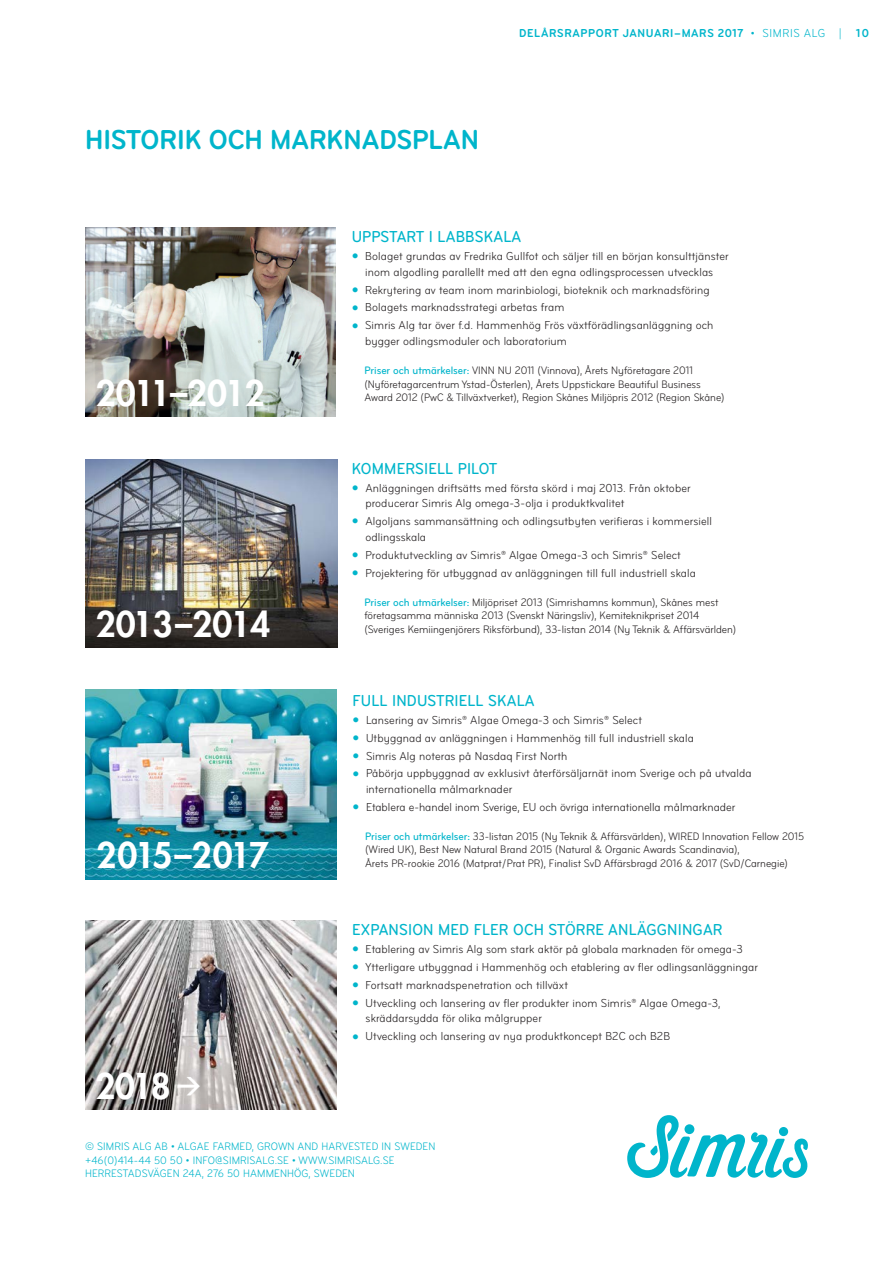
<style>
.page{position:relative;width:893px;height:1263px;background:#fff}
.page>*{position:absolute;margin:0;border:0;box-sizing:border-box;transform-origin:0 0}
.Mellanrubrik_19_21_v{font:800 34.5px "Futura Std";letter-spacing:-.03em;color:#fff}
.Mellanrubrik_19_21_v-2{font:800 34.5px "Futura Std";color:#fff}
.Mellanrubrik_19_21_v-3{font:700 condensed 28.5px "Bryant";color:#00b5cb}
.Mellanrubrik_11_12{font:500 condensed 16.5px "Bryant";letter-spacing:.01em;color:#00b5cb}
.t1{font:condensed 12px/15.8px "Bryant";letter-spacing:.01em;color:#231f20}
.t2{font:700 condensed 12px "Bryant";letter-spacing:.055em;color:#00b5cb}
.faktatext_bildtext{font:condensed 11.25px/13.5px "Bryant";color:#231f20}
.brödtext_9_5_13{font:condensed 11.25px "Bryant";letter-spacing:.01em;color:#00b5cb}
.s1{font-weight:400}
.s2{font-weight:700;font-size:19.5px;color:#00b5cb}
.s3{font-weight:500;color:#00b5cb}
</style>
<div class="page">
<svg style="left:627px;top:1115px;width:181px;height:63px"></svg>
<img style="left:85px;top:227px;width:250px;height:190px">
<img style="left:85px;top:459px;width:252px;height:188px">
<img style="left:85px;top:920px;width:252px;height:189px">
<img style="left:85px;top:690px;width:252px;height:189px">
<p class="Mellanrubrik_19_21_v-3" style="left:85px;top:122px;width:395px">HISTORIK OCH MARKNADSPLAN</p>
<p class="t2" style="left:519px;top:25px;width:352px">DELÅRSRAPPORT JANUARI–MARS 2017 <span class="s1">• SIMRIS ALG |</span> 10</p>
<p class="Mellanrubrik_19_21_v" style="left:96px;top:372px;width:170px">2011–2012</p>
<p class="Mellanrubrik_19_21_v-2" style="left:96px;top:602px;width:176px">2013–2014</p>
<p class="Mellanrubrik_19_21_v" style="left:97px;top:833px;width:174px">2015–2017</p>
<p class="Mellanrubrik_19_21_v" style="left:95px;top:1064px;width:107px">2018 <sup>&gt;</sup></p>
<p class="Mellanrubrik_11_12" style="left:352px;top:227px;width:171px">UPPSTART I LABBSKALA</p>
<p class="t1" style="left:352px;top:248px;width:379px;text-align:center"><span class="s2">•</span> Bolaget grundas av Fredrika Gullfot och säljer till en början konsulttjänster inom algodling parallellt med att den egna odlingsprocessen utvecklas</p>
<p class="t1" style="left:352px;top:282px;width:360px"><span class="s2">•</span> Rekrytering av team inom marinbiologi, bioteknik och marknadsföring</p>
<p class="t1" style="left:352px;top:300px;width:214px"><span class="s2">•</span> Bolagets marknadsstrategi arbetas fram</p>
<p class="t1" style="left:365px;top:318px;width:350px;text-indent:-14px"><span class="s2">•</span> Simris Alg tar över f.d. Hammenhög Frös växtförädlingsanläggning och bygger odlingsmoduler och laboratorium</p>
<p class="faktatext_bildtext" style="left:364px;top:364px;width:362px"><span class="s3">Priser och utmärkelser:</span> VINN NU 2011 (Vinnova), Årets Nyföretagare 2011 (Nyföretagarcentrum Ystad-Österlen), Årets Uppstickare Beautiful Business<br>Award 2012 (PwC &amp; Tillväxtverket), Region Skånes Miljöpris 2012 (Region Skåne)</p>
<p class="Mellanrubrik_11_12" style="left:352px;top:458px;width:147px">KOMMERSIELL PILOT</p>
<p class="t1" style="left:365px;top:480px;width:327px;text-indent:-14px"><span class="s2">•</span> Anläggningen driftsätts med första skörd i maj 2013. Från oktober producerar Simris Alg omega-3-olja i produktkvalitet</p>
<p class="t1" style="left:365px;top:513px;width:348px;text-indent:-14px"><span class="s2">•</span> Algoljans sammansättning och odlingsutbyten verifieras i kommersiell odlingsskala</p>
<p class="t1" style="left:352px;top:547px;width:330px"><span class="s2">•</span> Produktutveckling av Simris® Algae Omega-3 och Simris® Select</p>
<p class="t1" style="left:352px;top:565px;width:346px"><span class="s2">•</span> Projektering för utbyggnad av anläggningen till full industriell skala</p>
<p class="faktatext_bildtext" style="left:364px;top:595px;width:373px"><span class="s3">Priser och utmärkelser:</span> Miljöpriset 2013 (Simrishamns kommun), Skånes mest företagsamma människa 2013 (Svenskt Näringsliv), Kemiteknikpriset 2014 (Sveriges Kemiingenjörers Riksförbund), 33-listan 2014 (Ny Teknik &amp; Affärsvärlden)</p>
<p class="Mellanrubrik_11_12" style="left:352px;top:690px;width:184px">FULL INDUSTRIELL SKALA</p>
<p class="t1" style="left:352px;top:712px;width:291px"><span class="s2">•</span> Lansering av Simris® Algae Omega-3 och Simris® Select</p>
<p class="t1" style="left:352px;top:730px;width:343px"><span class="s2">•</span> Utbyggnad av anläggningen i Hammenhög till full industriell skala</p>
<p class="t1" style="left:352px;top:748px;width:216px"><span class="s2">•</span> Simris Alg noteras på Nasdaq First North</p>
<p class="t1" style="left:366px;top:766px;width:387px;text-indent:-14px"><span class="s2">•</span> Påbörja uppbyggnad av exklusivt återförsäljarnät inom Sverige och på utvalda internationella målmarknader</p>
<p class="t1" style="left:352px;top:799px;width:384px"><span class="s2">•</span> Etablera e-handel inom Sverige, EU och övriga internationella målmarknader</p>
<p class="faktatext_bildtext" style="left:365px;top:829px;width:441px"><span class="s3">Priser och utmärkelser:</span> 33-listan 2015 (Ny Teknik &amp; Affärsvärlden), WIRED Innovation Fellow 2015 (Wired UK), Best New Natural Brand 2015 (Natural &amp; Organic Awards Scandinavia),</p>
<p class="faktatext_bildtext" style="left:365px;top:856px;width:424px">Årets PR-rookie 2016 (Matprat/Prat PR), Finalist SvD Affärsbragd 2016 &amp; 2017 (SvD/Carnegie)</p>
<p class="Mellanrubrik_11_12" style="left:352px;top:920px;width:372px">EXPANSION MED FLER OCH STÖRRE ANLÄGGNINGAR</p>
<p class="t1" style="left:352px;top:941px;width:392px"><span class="s2">•</span> Etablering av Simris Alg som stark aktör på globala marknaden för omega-3</p>
<p class="t1" style="left:352px;top:959px;width:407px"><span class="s2">•</span> Ytterligare utbyggnad i Hammenhög och etablering av fler odlingsanläggningar</p>
<p class="t1" style="left:352px;top:977px;width:217px"><span class="s2">•</span> Fortsatt marknadspenetration och tillväxt</p>
<p class="t1" style="left:366px;top:995px;width:356px;text-indent:-14px"><span class="s2">•</span> Utveckling och lansering av fler produkter inom Simris® Algae Omega-3, skräddarsydda för olika målgrupper</p>
<p class="t1" style="left:352px;top:1029px;width:320px"><span class="s2">•</span> Utveckling och lansering av nya produktkoncept B2C och B2B</p>
<p class="brödtext_9_5_13" style="left:85px;top:1140px;width:352px">© SIMRIS ALG AB • ALGAE FARMED, GROWN AND HARVESTED IN SWEDEN</p>
<p class="brödtext_9_5_13" style="left:85px;top:1153px;width:311px">+46(0)414-44 50 50 • INFO@SIMRISALG.SE • WWW.SIMRISALG.SE</p>
<p class="brödtext_9_5_13" style="left:85px;top:1167px;width:271px">HERRESTADSVÄGEN 24A, 276 50 HAMMENHÖG, SWEDEN</p>
</div>
